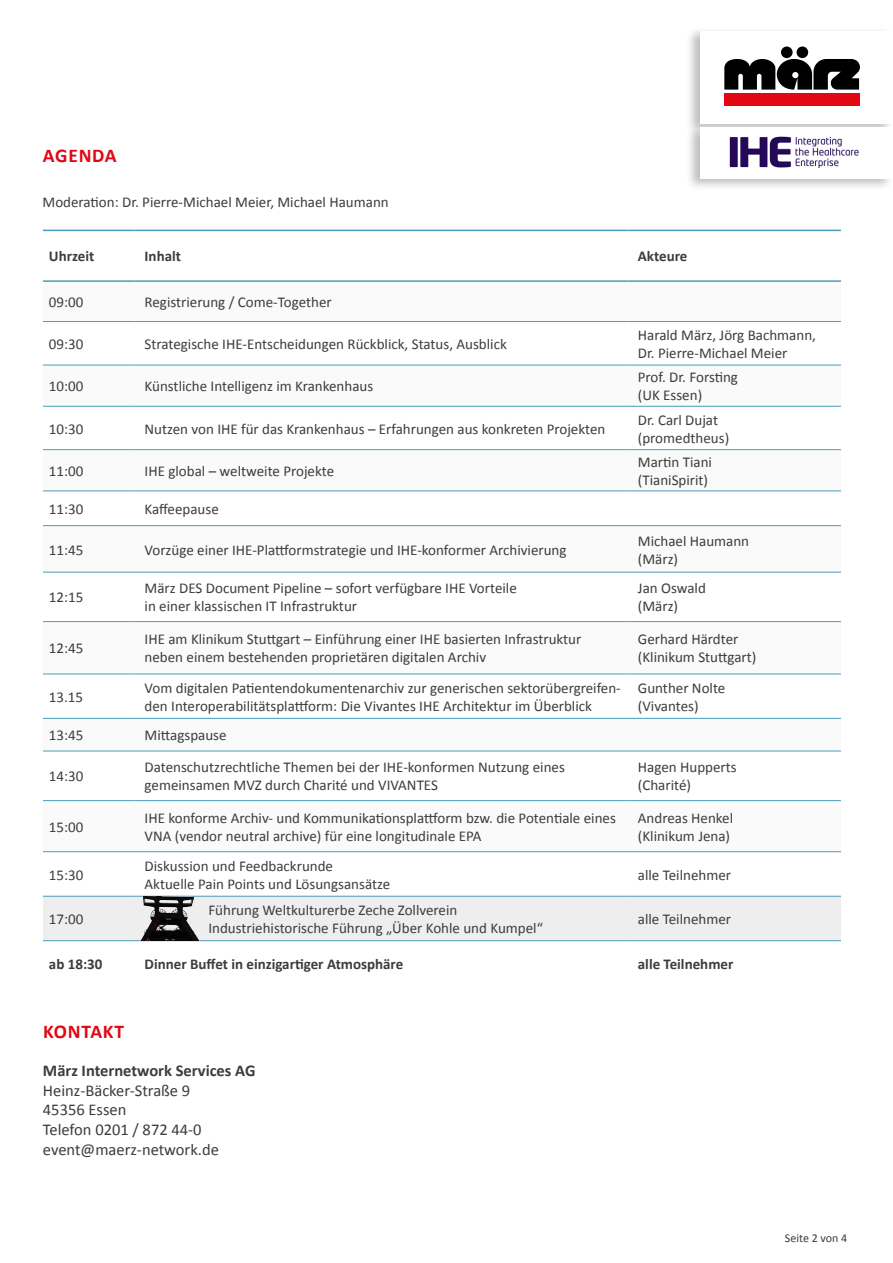
<style>
.page{position:relative;width:893px;height:1263px;background:#fff}
.page>*{position:absolute;margin:0;border:0;box-sizing:border-box;transform-origin:0 0}
.t1{font:700 19.5px "Calibri";letter-spacing:.04em;color:#e30613}
.t2{font:16.5px/19.8px "Calibri";color:#3c3c3b}
.t3{font:700 16.5px "Calibri";color:#3c3c3b}
.t4{font:15px/18px "Calibri";color:#3c3c3b}
.t5{font:700 15px "Calibri";color:#3c3c3b}
.t6{font:12px "Calibri";color:#3c3c3b}
</style>
<div class="page">
<div style="left:685px;top:26px;width:208px;height:110px;background:#000;opacity:.25"></div>
<div style="left:701px;top:31px;width:192px;height:92px;background:#fff"></div>
<svg style="left:724px;top:47px;width:136px;height:43px"></svg>
<div style="left:724px;top:94px;width:136px;height:12px;background:#e30613"></div>
<div style="left:685px;top:123px;width:208px;height:68px;background:#000;opacity:.25"></div>
<div style="left:701px;top:127px;width:192px;height:52px;background:#fff"></div>
<img style="left:729px;top:136px;width:130px;height:32px">
<svg style="left:43px;top:364px;width:798px;height:532px"></svg>
<div style="left:43px;top:897px;width:798px;height:45px;background:#eee"></div>
<hr style="left:43px;top:230px;width:91px;height:1px;background:#4b9bbb">
<hr style="left:134px;top:230px;width:494px;height:1px;background:#4b9bbb">
<hr style="left:628px;top:230px;width:213px;height:1px;background:#4b9bbb">
<hr style="left:43px;top:280px;width:91px;height:2px;background:#4b9bbb">
<hr style="left:134px;top:280px;width:494px;height:2px;background:#4b9bbb">
<hr style="left:628px;top:280px;width:213px;height:2px;background:#4b9bbb">
<hr style="left:43px;top:321px;width:91px;height:1px;background:#4b9bbb">
<hr style="left:134px;top:321px;width:494px;height:1px;background:#4b9bbb">
<hr style="left:628px;top:321px;width:213px;height:1px;background:#4b9bbb">
<hr style="left:43px;top:365px;width:91px;height:1px;background:#4b9bbb">
<hr style="left:134px;top:365px;width:494px;height:1px;background:#4b9bbb">
<hr style="left:628px;top:365px;width:213px;height:1px;background:#4b9bbb">
<hr style="left:43px;top:406px;width:91px;height:1px;background:#4b9bbb">
<hr style="left:134px;top:406px;width:494px;height:1px;background:#4b9bbb">
<hr style="left:628px;top:406px;width:213px;height:1px;background:#4b9bbb">
<hr style="left:43px;top:449px;width:91px;height:1px;background:#4b9bbb">
<hr style="left:134px;top:449px;width:494px;height:1px;background:#4b9bbb">
<hr style="left:628px;top:449px;width:213px;height:1px;background:#4b9bbb">
<hr style="left:43px;top:491px;width:91px;height:1px;background:#4b9bbb">
<hr style="left:134px;top:491px;width:494px;height:1px;background:#4b9bbb">
<hr style="left:628px;top:491px;width:213px;height:1px;background:#4b9bbb">
<hr style="left:43px;top:525px;width:91px;height:1px;background:#4b9bbb">
<hr style="left:134px;top:525px;width:494px;height:1px;background:#4b9bbb">
<hr style="left:628px;top:525px;width:213px;height:1px;background:#4b9bbb">
<hr style="left:43px;top:572px;width:91px;height:1px;background:#4b9bbb">
<hr style="left:134px;top:572px;width:494px;height:1px;background:#4b9bbb">
<hr style="left:628px;top:572px;width:213px;height:1px;background:#4b9bbb">
<hr style="left:43px;top:621px;width:91px;height:1px;background:#4b9bbb">
<hr style="left:134px;top:621px;width:494px;height:1px;background:#4b9bbb">
<hr style="left:628px;top:621px;width:213px;height:1px;background:#4b9bbb">
<hr style="left:43px;top:674px;width:91px;height:1px;background:#4b9bbb">
<hr style="left:134px;top:674px;width:494px;height:1px;background:#4b9bbb">
<hr style="left:628px;top:674px;width:213px;height:1px;background:#4b9bbb">
<hr style="left:43px;top:718px;width:91px;height:1px;background:#4b9bbb">
<hr style="left:134px;top:718px;width:494px;height:1px;background:#4b9bbb">
<hr style="left:628px;top:718px;width:213px;height:1px;background:#4b9bbb">
<hr style="left:43px;top:751px;width:91px;height:1px;background:#4b9bbb">
<hr style="left:134px;top:751px;width:494px;height:1px;background:#4b9bbb">
<hr style="left:628px;top:751px;width:213px;height:1px;background:#4b9bbb">
<hr style="left:43px;top:800px;width:91px;height:1px;background:#4b9bbb">
<hr style="left:134px;top:800px;width:494px;height:1px;background:#4b9bbb">
<hr style="left:628px;top:800px;width:213px;height:1px;background:#4b9bbb">
<hr style="left:43px;top:851px;width:91px;height:1px;background:#4b9bbb">
<hr style="left:134px;top:851px;width:494px;height:1px;background:#4b9bbb">
<hr style="left:628px;top:851px;width:213px;height:1px;background:#4b9bbb">
<hr style="left:43px;top:896px;width:91px;height:1px;background:#4b9bbb">
<hr style="left:134px;top:896px;width:494px;height:1px;background:#4b9bbb">
<hr style="left:628px;top:896px;width:213px;height:1px;background:#4b9bbb">
<hr style="left:43px;top:940px;width:91px;height:1px;background:#4b9bbb">
<hr style="left:134px;top:940px;width:494px;height:1px;background:#4b9bbb">
<hr style="left:628px;top:940px;width:213px;height:1px;background:#4b9bbb">
<img style="left:140px;top:896px;width:59px;height:44px">
<h1 class="t1" style="left:43px;top:143px;width:75px">AGENDA</h1>
<p class="t4" style="left:43px;top:193px;width:348px">Moderation: Dr. Pierre-Michael Meier, Michael Haumann</p>
<p class="t5" style="left:49px;top:247px;width:47px">Uhrzeit</p>
<p class="t5" style="left:145px;top:247px;width:38px">Inhalt</p>
<p class="t5" style="left:638px;top:247px;width:51px">Akteure</p>
<p class="t4" style="left:49px;top:293px;width:36px">09:00</p>
<p class="t4" style="left:145px;top:293px;width:189px">Registrierung / Come-Together</p>
<p class="t4" style="left:49px;top:335px;width:36px">09:30</p>
<p class="t4" style="left:145px;top:335px;width:364px">Strategische IHE-Entscheidungen Rückblick, Status, Ausblick</p>
<p class="t4" style="left:638px;top:326px;width:180px">Harald März, Jörg Bachmann,<br>Dr. Pierre-Michael Meier</p>
<p class="t4" style="left:49px;top:377px;width:36px">10:00</p>
<p class="t4" style="left:145px;top:377px;width:230px">Künstliche Intelligenz im Krankenhaus</p>
<p class="t4" style="left:638px;top:368px;width:102px">Prof. Dr. Forsting (UK Essen)</p>
<p class="t4" style="left:49px;top:420px;width:36px">10:30</p>
<p class="t4" style="left:145px;top:420px;width:462px">Nutzen von IHE für das Krankenhaus – Erfahrungen aus konkreten Projekten</p>
<p class="t4" style="left:638px;top:411px;width:93px">Dr. Carl Dujat (promedtheus)</p>
<p class="t4" style="left:49px;top:462px;width:36px">11:00</p>
<p class="t4" style="left:145px;top:462px;width:191px">IHE global – weltweite Projekte</p>
<p class="t4" style="left:638px;top:453px;width:76px">Martin Tiani (TianiSpirit)</p>
<p class="t4" style="left:49px;top:500px;width:36px">11:30</p>
<p class="t4" style="left:145px;top:500px;width:76px">Kaffeepause</p>
<p class="t4" style="left:49px;top:541px;width:36px">11:45</p>
<p class="t4" style="left:145px;top:541px;width:423px">Vorzüge einer IHE-Plattformstrategie und IHE-konformer Archivierung</p>
<p class="t4" style="left:638px;top:532px;width:113px">Michael Haumann (März)</p>
<p class="t4" style="left:49px;top:588px;width:36px">12:15</p>
<p class="t4" style="left:145px;top:579px;width:374px">März DES Document Pipeline – sofort verfügbare IHE Vorteile in einer klassischen IT Infrastruktur</p>
<p class="t4" style="left:638px;top:579px;width:70px">Jan Oswald (März)</p>
<p class="t4" style="left:49px;top:639px;width:36px">12:45</p>
<p class="t4" style="left:145px;top:630px;width:438px">IHE am Klinikum Stuttgart – Einführung einer IHE basierten Infrastruktur neben einem bestehenden proprietären digitalen Archiv</p>
<p class="t4" style="left:638px;top:630px;width:120px">Gerhard Härdter (Klinikum Stuttgart)</p>
<p class="t4" style="left:49px;top:688px;width:36px">13.15</p>
<p class="t4" style="left:145px;top:679px;width:478px">Vom digitalen Patientendokumentenarchiv zur generischen sektorübergreifen&shy;den Interoperabilitätsplattform: Die Vivantes IHE Architektur im Überblick</p>
<p class="t4" style="left:638px;top:679px;width:89px">Gunther Nolte (Vivantes)</p>
<p class="t4" style="left:49px;top:726px;width:36px">13:45</p>
<p class="t4" style="left:145px;top:726px;width:83px">Mittagspause</p>
<p class="t4" style="left:49px;top:767px;width:36px">14:30</p>
<p class="t4" style="left:145px;top:758px;width:422px">Datenschutzrechtliche Themen bei der IHE-konformen Nutzung eines gemeinsamen MVZ durch Charité und VIVANTES</p>
<p class="t4" style="left:638px;top:758px;width:100px">Hagen Hupperts (Charité)</p>
<p class="t4" style="left:49px;top:818px;width:36px">15:00</p>
<p class="t4" style="left:145px;top:809px;width:473px">IHE konforme Archiv- und Kommunikationsplattform bzw. die Potentiale eines<br>VNA (vendor neutral archive) für eine longitudinale EPA</p>
<p class="t4" style="left:638px;top:809px;width:97px">Andreas Henkel (Klinikum Jena)</p>
<p class="t4" style="left:49px;top:866px;width:36px">15:30</p>
<p class="t4" style="left:145px;top:857px;width:247px">Diskussion und Feedbackrunde<br>Aktuelle Pain Points und Lösungsansätze</p>
<p class="t4" style="left:638px;top:866px;width:95px">alle Teilnehmer</p>
<p class="t4" style="left:49px;top:910px;width:36px">17:00</p>
<p class="t4" style="left:208px;top:901px;width:336px">Führung Weltkulturerbe Zeche Zollverein<br>Industriehistorische Führung „Über Kohle und Kumpel“</p>
<p class="t4" style="left:638px;top:910px;width:95px">alle Teilnehmer</p>
<p class="t5" style="left:49px;top:955px;width:55px">ab 18:30</p>
<p class="t5" style="left:145px;top:955px;width:260px">Dinner Buffet in einzigartiger Atmosphäre</p>
<p class="t5" style="left:638px;top:955px;width:97px">alle Teilnehmer</p>
<h1 class="t1" style="left:43px;top:1019px;width:82px">KONTAKT</h1>
<p class="t3" style="left:43px;top:1060px;width:214px">März Internetwork Services AG</p>
<p class="t2" style="left:43px;top:1080px;width:177px">Heinz-Bäcker-Straße 9<br>45356 Essen<br>Telefon 0201 / 872 44-0 event@maerz-network.de</p>
<p class="t6" style="left:785px;top:1230px;width:64px">Seite 2 von 4</p>
</div>
